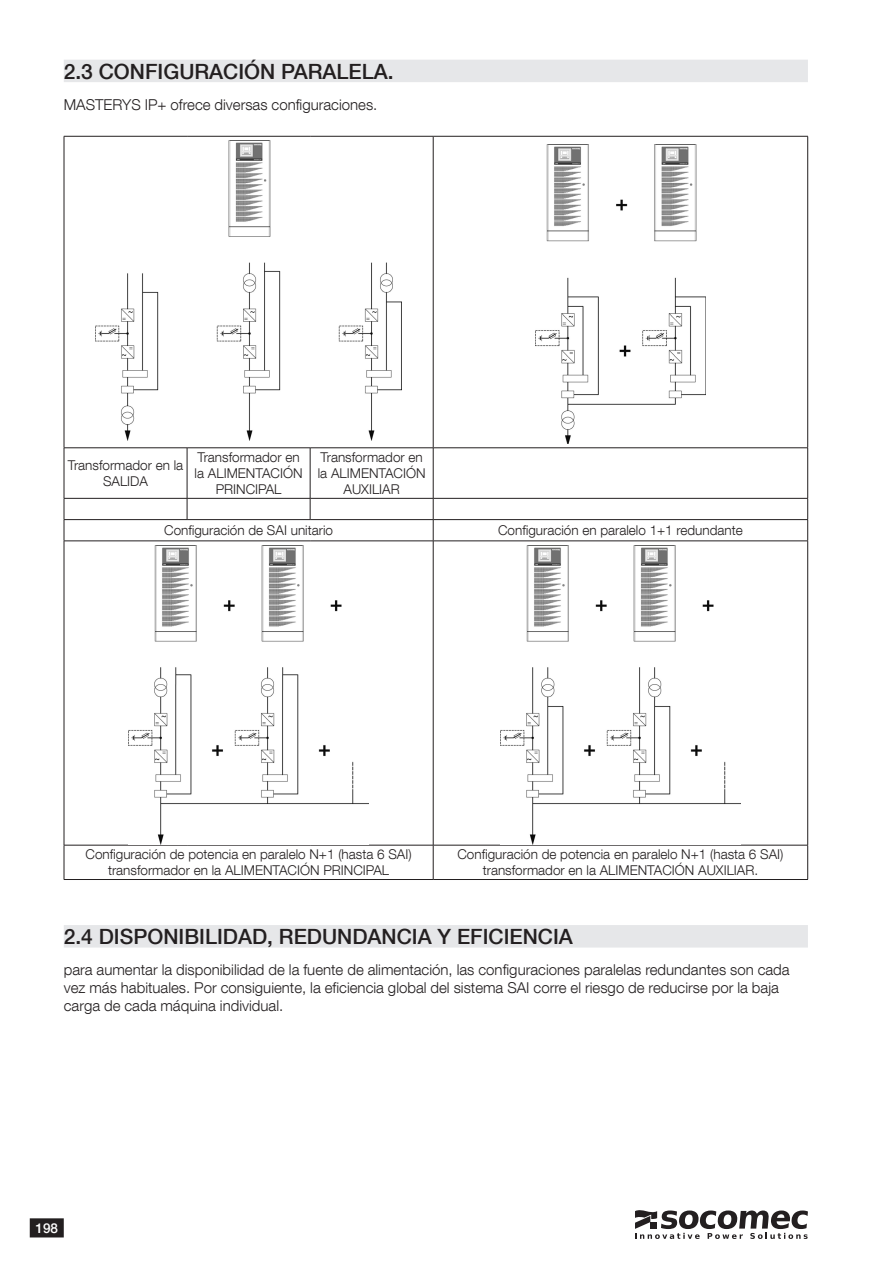
<style>
.page{position:relative;width:893px;height:1263px;background:#fff}
.page>*{position:absolute;margin:0;border:0;box-sizing:border-box;transform-origin:0 0}
.t1{font:500 21px "Helvetica Neue LT Com";color:#231f20}
.t2{font:300 15px/18px "Helvetica Neue LT Com";color:#231f20}
.t3{font:300 13.5px/16.2px "Helvetica Neue LT Com";color:#231f20;text-align:center}
.t4{font:500 13.5px "Helvetica Neue LT Com";color:#fff}
</style>
<div class="page">
<div style="left:64px;top:60px;width:744px;height:22px;background:#e6e7e9"></div>
<div style="left:64px;top:925px;width:744px;height:22px;background:#e6e7e9"></div>
<hr style="left:433px;top:136px;width:1px;height:312px;background:#231f20">
<hr style="left:433px;top:448px;width:1px;height:50px;background:#231f20">
<hr style="left:64px;top:519px;width:123px;height:1px;background:#231f20">
<hr style="left:187px;top:519px;width:123px;height:1px;background:#231f20">
<hr style="left:310px;top:519px;width:123px;height:1px;background:#231f20">
<hr style="left:433px;top:519px;width:375px;height:1px;background:#231f20">
<svg style="left:433px;top:499px;width:1px;height:42px"></svg>
<hr style="left:433px;top:541px;width:1px;height:304px;background:#231f20">
<hr style="left:433px;top:845px;width:1px;height:34px;background:#231f20">
<hr style="left:64px;top:447px;width:123px;height:1px;background:#231f20">
<hr style="left:187px;top:447px;width:123px;height:1px;background:#231f20">
<hr style="left:187px;top:448px;width:1px;height:50px;background:#231f20">
<hr style="left:310px;top:447px;width:123px;height:1px;background:#231f20">
<hr style="left:310px;top:448px;width:1px;height:50px;background:#231f20">
<hr style="left:433px;top:447px;width:375px;height:1px;background:#231f20">
<hr style="left:64px;top:498px;width:123px;height:1px;background:#231f20">
<hr style="left:187px;top:498px;width:123px;height:1px;background:#231f20">
<svg style="left:187px;top:499px;width:1px;height:20px"></svg>
<hr style="left:310px;top:498px;width:123px;height:1px;background:#231f20">
<svg style="left:310px;top:499px;width:1px;height:20px"></svg>
<hr style="left:433px;top:498px;width:375px;height:1px;background:#231f20">
<hr style="left:64px;top:541px;width:123px;height:1px;background:#231f20">
<hr style="left:187px;top:541px;width:123px;height:1px;background:#231f20">
<hr style="left:310px;top:541px;width:123px;height:1px;background:#231f20">
<hr style="left:433px;top:541px;width:375px;height:1px;background:#231f20">
<hr style="left:64px;top:845px;width:1px;height:34px;background:#231f20">
<hr style="left:64px;top:879px;width:123px;height:1px;background:#231f20">
<hr style="left:187px;top:879px;width:123px;height:1px;background:#231f20">
<hr style="left:310px;top:879px;width:123px;height:1px;background:#231f20">
<hr style="left:807px;top:845px;width:1px;height:34px;background:#231f20">
<hr style="left:433px;top:879px;width:375px;height:1px;background:#231f20">
<hr style="left:64px;top:136px;width:123px;height:1px;background:#231f20">
<hr style="left:64px;top:136px;width:1px;height:312px;background:#231f20">
<hr style="left:187px;top:136px;width:123px;height:1px;background:#231f20">
<hr style="left:310px;top:136px;width:123px;height:1px;background:#231f20">
<hr style="left:433px;top:136px;width:375px;height:1px;background:#231f20">
<hr style="left:807px;top:136px;width:1px;height:312px;background:#231f20">
<hr style="left:64px;top:448px;width:1px;height:50px;background:#231f20">
<hr style="left:807px;top:448px;width:1px;height:50px;background:#231f20">
<svg style="left:64px;top:499px;width:1px;height:42px"></svg>
<svg style="left:807px;top:499px;width:1px;height:42px"></svg>
<hr style="left:64px;top:541px;width:1px;height:304px;background:#231f20">
<hr style="left:807px;top:541px;width:1px;height:304px;background:#231f20">
<hr style="left:64px;top:845px;width:123px;height:1px;background:#231f20">
<hr style="left:187px;top:845px;width:123px;height:1px;background:#231f20">
<hr style="left:310px;top:845px;width:123px;height:1px;background:#231f20">
<hr style="left:433px;top:845px;width:375px;height:1px;background:#231f20">
<img style="left:95px;top:141px;width:307px;height:299px">
<img style="left:535px;top:144px;width:170px;height:300px">
<img style="left:129px;top:545px;width:239px;height:300px">
<img style="left:501px;top:545px;width:239px;height:300px">
<svg style="left:635px;top:1210px;width:173px;height:29px"></svg>
<div style="left:650px;top:1222px;width:7px;height:7px;background:#231f20"></div>
<div style="left:31px;top:1219px;width:32px;height:18px;background:#231f20"></div>
<div style="left:30px;top:1218px;width:34px;height:19px;border:2px solid #231f20"></div>
<h1 class="t1" style="left:64px;top:59px;width:331px">2.3 CONFIGURACIÓN PARALELA.</h1>
<p class="t2" style="left:64px;top:95px;width:315px">MASTERYS IP+ ofrece diversas configuraciones.</p>
<p class="t3" style="left:68px;top:457px;width:117px">Transformador en la<br>SALIDA</p>
<p class="t3" style="left:195px;top:448px;width:109px">Transformador en la ALIMENTACIÓN<br>PRINCIPAL</p>
<p class="t3" style="left:318px;top:448px;width:109px">Transformador en la ALIMENTACIÓN<br>AUXILIAR</p>
<p class="t3" style="left:164px;top:522px;width:170px">Configuración de SAI unitario</p>
<p class="t3" style="left:498px;top:522px;width:246px">Configuración en paralelo 1+1 redundante</p>
<p class="t3" style="left:86px;top:846px;width:327px">Configuración de potencia en paralelo N+1 (hasta 6 SAI) transformador en la ALIMENTACIÓN PRINCIPAL</p>
<p class="t3" style="left:457px;top:846px;width:327px">Configuración de potencia en paralelo N+1 (hasta 6 SAI) transformador en la ALIMENTACIÓN AUXILIAR.</p>
<h1 class="t1" style="left:64px;top:924px;width:511px">2.4 DISPONIBILIDAD, REDUNDANCIA Y EFICIENCIA</h1>
<p class="t2" style="left:64px;top:960px;width:727px">para aumentar la disponibilidad de la fuente de alimentación, las configuraciones paralelas redundantes son cada vez más habituales. Por consiguiente, la eficiencia global del sistema SAI corre el riesgo de reducirse por la baja carga de cada máquina individual.</p>
<p class="t4" style="left:36px;top:1220px;width:24px">198</p>
</div>
